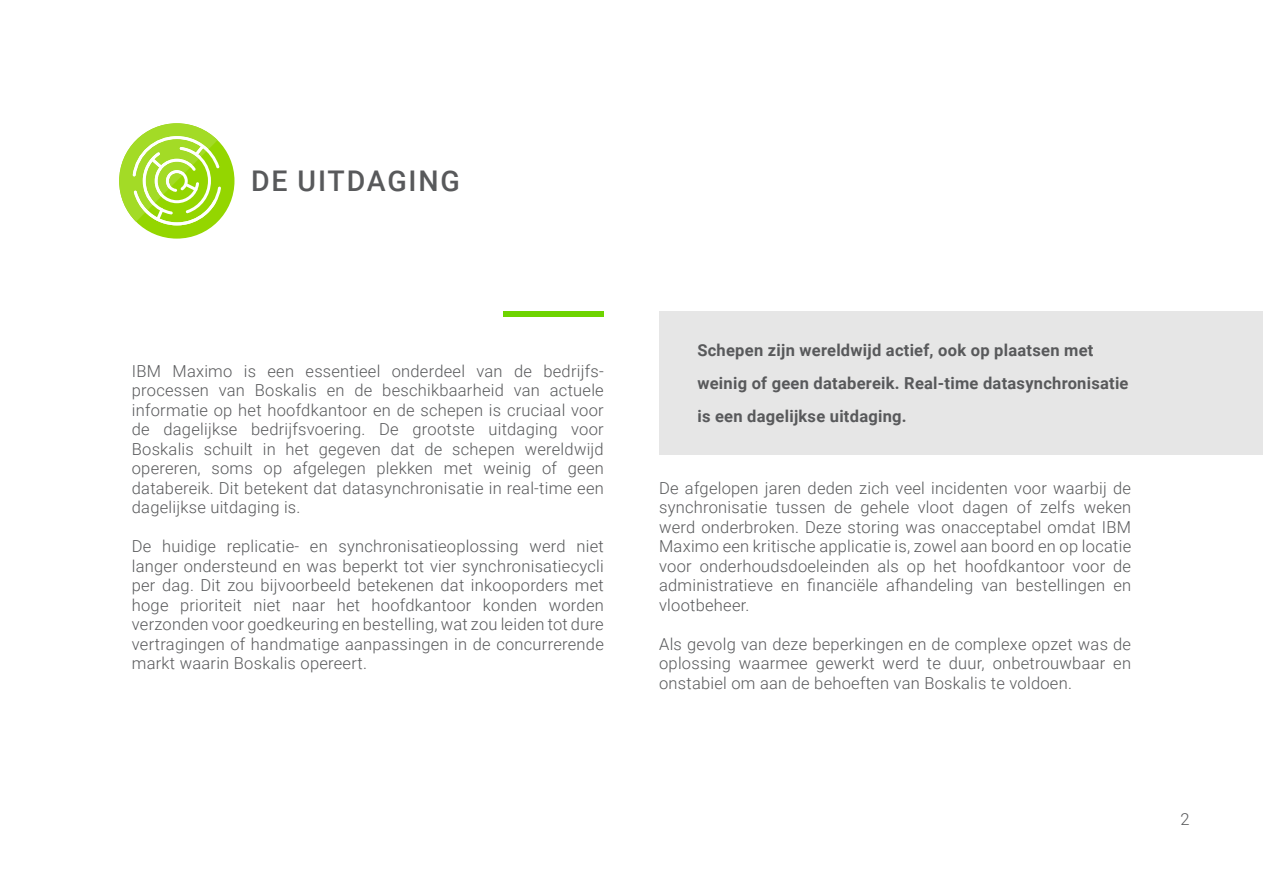
<style>
.page{position:relative;width:1263px;height:893px;background:#fff}
.page>*{position:absolute;margin:0;border:0;box-sizing:border-box;transform-origin:0 0}
.t1{font:500 28.5px "Roboto";letter-spacing:.065em;color:#58595b}
.t2{font:300 16.5px/19.5px "Roboto";letter-spacing:.015em;color:#58595b;text-align:justify}
.t3{font:700 16.5px/33px "Roboto";letter-spacing:.015em;color:#58595b}
</style>
<div class="page">
<div style="left:503px;top:312px;width:101px;height:5px;background:#6ed400"></div>
<div style="left:119px;top:123px;width:115px;height:116px;background:#94d600;border-radius:50%"></div>
<svg style="left:119px;top:123px;width:102px;height:102px"></svg>
<div style="left:659px;top:312px;width:604px;height:143px;background:#e6e6e6"></div>
<h1 class="t1" style="left:251px;top:161px;width:210px">DE UITDAGING</h1>
<p class="t2" style="left:132px;top:361px;width:474px">IBM Maximo is een essentieel onderdeel van de bedrijfs&shy;processen van Boskalis en de beschikbaarheid van actuele informatie op het hoofdkantoor en de schepen is cruciaal voor de dagelijkse bedrijfsvoering. De grootste uitdaging voor Boskalis schuilt in het gegeven dat de schepen wereldwijd opereren, soms op afgelegen plekken met weinig of geen databereik. Dit betekent dat datasynchronisatie in real-time een dagelijkse uitdaging is.</p>
<p class="t2" style="left:132px;top:536px;width:473px">De huidige replicatie- en synchronisatieoplossing werd niet langer ondersteund en was beperkt tot vier synchronisatiecycli per dag. Dit zou bijvoorbeeld betekenen dat inkooporders met hoge prioriteit niet naar het hoofdkantoor konden worden verzonden voor goedkeuring en bestelling, wat zou leiden tot dure vertragingen of handmatige aanpassingen in de concurrerende markt waarin Boskalis opereert.</p>
<p class="t3" style="left:697px;top:333px;width:433px">Schepen zijn wereldwijd actief, ook op plaatsen met weinig of geen databereik. Real-time datasynchronisatie is een dagelijkse uitdaging.</p>
<p class="t2" style="left:659px;top:478px;width:474px">De afgelopen jaren deden zich veel incidenten voor waarbij de synchronisatie tussen de gehele vloot dagen of zelfs weken werd onderbroken. Deze storing was onacceptabel omdat IBM Maximo een kritische applicatie is, zowel aan boord en op locatie voor onderhoudsdoeleinden als op het hoofdkantoor voor de administratieve en financiële afhandeling van bestellingen en vlootbeheer.</p>
<p class="t2" style="left:659px;top:634px;width:473px">Als gevolg van deze beperkingen en de complexe opzet was de oplossing waarmee gewerkt werd te duur, onbetrouwbaar en onstabiel om aan de behoeften van Boskalis te voldoen.</p>
<p class="t2" style="left:1180px;top:809px;width:11px">2</p>
</div>
